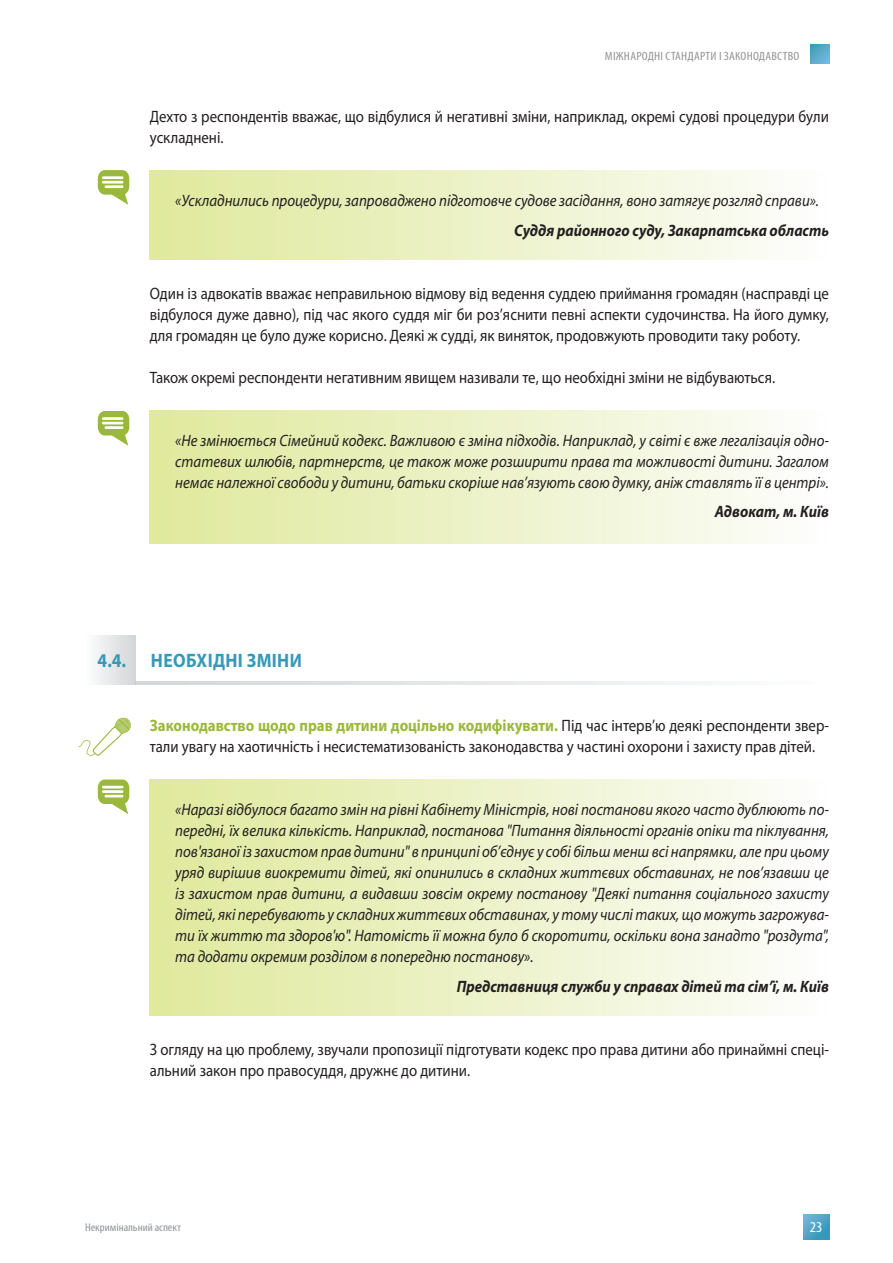
<style>
.page{position:relative;width:893px;height:1263px;background:#fff}
.page>*{position:absolute;margin:0;border:0;box-sizing:border-box;transform-origin:0 0}
.t1{font:700 19.5px "Myriad Pro";letter-spacing:.02em;color:#3599b7;scale:.9 1}
.t2{font:italic 16.5px/21px "Myriad Pro";color:#231f20;text-align:justify;scale:.9 1}
.t3{font:16.5px/21px "Myriad Pro";color:#231f20;scale:.9 1}
.t4{font:italic 700 16.5px "Myriad Pro";color:#231f20;scale:.9 1}
.t5{font:condensed 15px "Myriad Pro";color:#fff;scale:1.1 1}
.t6{font:condensed 12px "Myriad Pro";letter-spacing:.02em;color:#939598;scale:1.1 1}
.t7{font:condensed 11.25px "Myriad Pro";color:#939598;scale:1.1 1}
.s1{font-weight:700;color:#9ab93b}
</style>
<div class="page">
<svg style="left:803px;top:1214px;width:26px;height:25px"></svg>
<svg style="left:810px;top:45px;width:19px;height:19px"></svg>
<div style="left:150px;top:170px;width:679px;height:89px;background:linear-gradient(to right,#dfe89b,#fcfdfc)"></div>
<div style="left:150px;top:411px;width:679px;height:133px;background:linear-gradient(to right,#dfe89b,#fcfdfc)"></div>
<div style="left:150px;top:779px;width:679px;height:236px;background:linear-gradient(to right,#dfe89b,#fcfdfc)"></div>
<svg style="left:98px;top:170px;width:31px;height:35px"></svg>
<svg style="left:98px;top:411px;width:31px;height:35px"></svg>
<svg style="left:98px;top:779px;width:31px;height:35px"></svg>
<div style="left:86px;top:635px;width:49px;height:50px;background:linear-gradient(to right,#fdfefe,#d3d5d7)"></div>
<svg style="left:135px;top:681px;width:565px;height:4px"></svg>
<svg style="left:79px;top:717px;width:52px;height:39px"></svg>
<p class="t6" style="left:605px;top:49px;width:178px">МІЖНАРОДНІ СТАНДАРТИ І ЗАКОНОДАВСТВО</p>
<p class="t3" style="left:150px;top:106px;width:756px">Дехто з респондентів вважає, що відбулися й негативні зміни, наприклад, окремі судові процедури були ускладнені.</p>
<p class="t2" style="left:175px;top:190px;width:717px">«Ускладнились процедури, запроваджено підготовче судове засідання, воно затягує розгляд справи».</p>
<p class="t4" style="left:514px;top:219px;width:351px">Суддя районного суду, Закарпатська область</p>
<p class="t3" style="left:150px;top:282px;width:756px;text-align:justify">Один із адвокатів вважає неправильною відмову від ведення суддею приймання громадян (насправді це відбулося дуже давно), під час якого суддя міг би роз’яснити певні аспекти судочинства. На його думку, для громадян це було дуже корисно. Деякі ж судді, як виняток, продовжують проводити таку роботу.</p>
<p class="t3" style="left:150px;top:366px;width:696px">Також окремі респонденти негативним явищем називали те, що необхідні зміни не відбуваються.</p>
<p class="t2" style="left:175px;top:429px;width:728px">«Не змінюється Сімейний кодекс. Важливою є зміна підходів. Наприклад, у світі є вже легалізація одно&shy;статевих шлюбів, партнерств, це також може розширити права та можливості дитини. Загалом немає належної свободи у дитини, батьки скоріше нав’язують свою думку, аніж ставлять її в центрі».</p>
<p class="t4" style="left:715px;top:501px;width:128px">Адвокат, м. Київ</p>
<p class="t1" style="left:98px;top:647px;width:33px">4.4.</p>
<p class="t1" style="left:151px;top:647px;width:169px">НЕОБХІДНІ ЗМІНИ</p>
<p class="t3" style="left:150px;top:715px;width:756px"><span class="s1">Законодавство щодо прав дитини доцільно кодифікувати.</span> Під час інтерв’ю деякі респонденти звер&shy;тали увагу на хаотичність і несистематизованість законодавства у частині охорони і захисту прав дітей.</p>
<p class="t2" style="left:175px;top:799px;width:728px">«Наразі відбулося багато змін на рівні Кабінету Міністрів, нові постанови якого часто дублюють по&shy;передні, їх велика кількість. Наприклад, постанова "Питання діяльності органів опіки та піклування, пов'язаної із захистом прав дитини" в принципі об’єднує у собі більш менш всі напрямки, але при цьому уряд вирішив виокремити дітей, які опинились в складних життєвих обставинах, не пов’язавши це із захистом прав дитини, а видавши зовсім окрему постанову "Деякі питання соціального захисту дітей, які перебувають у складних життєвих обставинах, у тому числі таких, що можуть загрожува&shy;ти їх життю та здоров'ю". Натомість її можна було б скоротити, оскільки вона занадто "роздута", та додати окремим розділом в попередню постанову».</p>
<p class="t4" style="left:457px;top:976px;width:415px">Представниця служби у справах дітей та сім’ї, м. Київ</p>
<p class="t3" style="left:150px;top:1039px;width:756px">З огляду на цю проблему, звучали пропозиції підготувати кодекс про права дитини або принаймні спеці&shy;альний закон про правосуддя, дружнє до дитини.</p>
<p class="t7" style="left:85px;top:1220px;width:89px">Некримінальний аспект</p>
<p class="t5" style="left:810px;top:1218px;width:13px">23</p>
</div>
